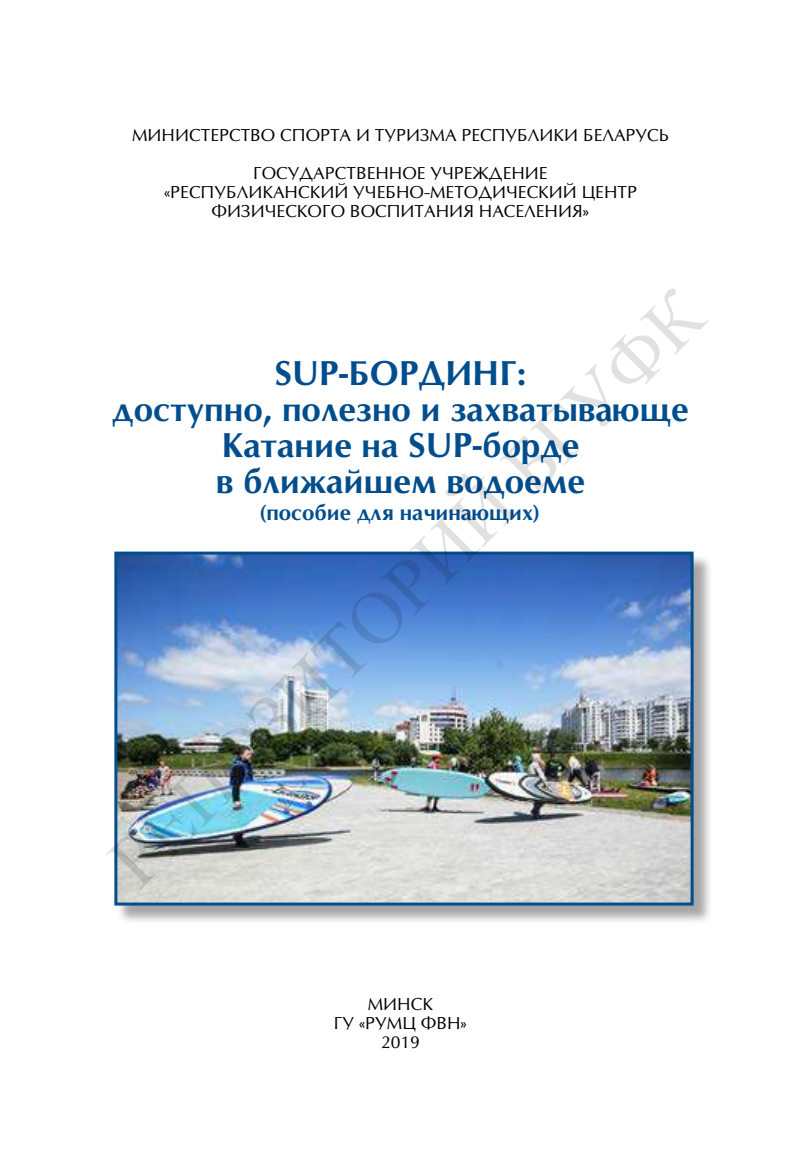
<style>
.page{position:relative;width:808px;height:1170px;background:#fff}
.page>*{position:absolute;margin:0;border:0;box-sizing:border-box;transform-origin:0 0}
.t1{font:75px "Times New Roman";color:rgb(0 0 0/.12)}
.t2{font:700 33px/36px "Opium New";color:#004d8d;text-align:center}
.t3{font:700 21px "Opium New";color:#004d8d}
.t4{font:16.5px/18.9px "Opium New";color:#000;text-align:center}
</style>
<div class="page">
<div style="left:117px;top:554px;width:595px;height:370px;background:#000;opacity:.35"></div>
<img style="left:118px;top:555px;width:572px;height:346px">
<div style="left:114px;top:551px;width:580px;height:354px;border:3px solid #004d8d"></div>
<p class="t4" style="left:132px;top:126px;width:538px">МИНИСТЕРСТВО СПОРТА И ТУРИЗМА РЕСПУБЛИКИ БЕЛАРУСЬ</p>
<p class="t4" style="left:164px;top:164px;width:475px">ГОСУДАРСТВЕННОЕ УЧРЕЖДЕНИЕ «РЕСПУБЛИКАНСКИЙ УЧЕБНО-МЕТОДИЧЕСКИЙ ЦЕНТР<br>ФИЗИЧЕСКОГО ВОСПИТАНИЯ НАСЕЛЕНИЯ»</p>
<h1 class="t1" style="left:85px;top:835px;width:807px;rotate:-45deg">РЕПОЗИТОРИЙ БГУФК</h1>
<h2 class="t2" style="left:112px;top:356px;width:578px">SUP-БОРДИНГ:<br>доступно, полезно и захватывающе<br>Катание на SUP-борде<br>в ближайшем водоеме</h2>
<p class="t3" style="left:260px;top:499px;width:281px">(пособие для начинающих)</p>
<p class="t4" style="left:334px;top:994px;width:135px">МИНСК<br>ГУ «РУМЦ ФВН»<br>2019</p>
</div>
